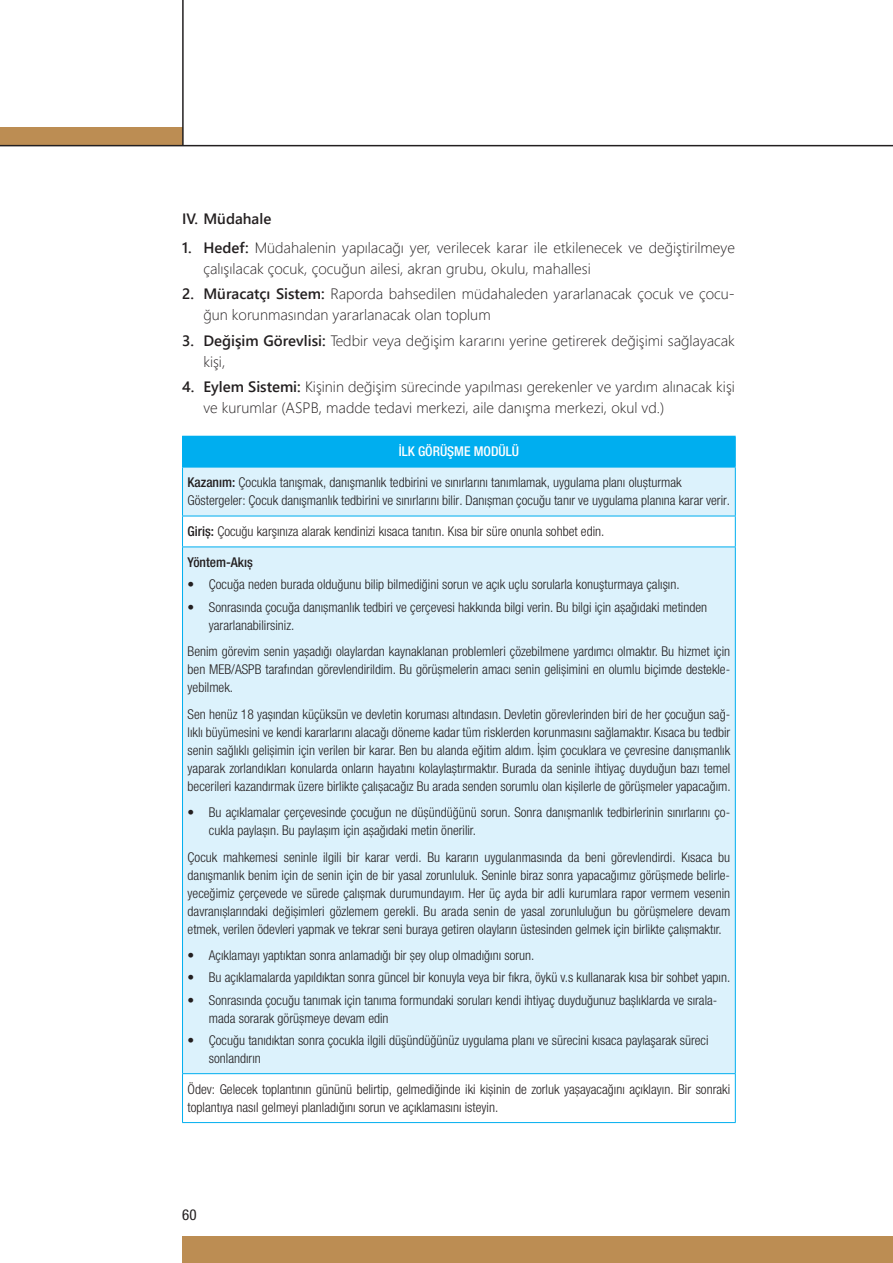
<style>
.page{position:relative;width:893px;height:1263px;background:#fff}
.page>*{position:absolute;margin:0;border:0;box-sizing:border-box;transform-origin:0 0}
.t1{font:300 15px/21px "Segoe UI";color:#231f20}
.t2{font:600 15px "Segoe UI";color:#231f20}
.t3{font:condensed 15px "Helvetica Neue LT Pro";color:#231f20}
.t4{font:300 condensed 13.5px/18px "Helvetica Neue LT Pro";color:#231f20}
.t5{font:500 condensed 13.5px "Helvetica Neue LT Pro";color:#fff}
.t6{font:500 condensed 13.5px "Helvetica Neue LT Pro";color:#231f20}
.s1{font-weight:600}
.s2{font-weight:500}
</style>
<div class="page">
<div style="left:0;top:127px;width:183px;height:19px;background:#bc8d53"></div>
<hr style="left:182px;top:0;width:2px;height:146px;background:#231f20">
<div style="left:182px;top:1236px;width:711px;height:27px;background:#bc8d53"></div>
<hr style="left:0;top:145px;width:893px;height:1px;background:#231f20">
<div style="left:183px;top:436px;width:552px;height:31px;background:#00aeef"></div>
<div style="left:183px;top:468px;width:552px;height:605px;background:#dcf2fc"></div>
<hr style="left:182px;top:436px;width:554px;height:1px;background:#00aeef">
<hr style="left:182px;top:437px;width:1px;height:30px;background:#00aeef">
<hr style="left:735px;top:437px;width:1px;height:30px;background:#00aeef">
<hr style="left:182px;top:467px;width:554px;height:1px;background:#00aeef">
<hr style="left:182px;top:467px;width:1px;height:49px;background:#00aeef">
<hr style="left:735px;top:467px;width:1px;height:49px;background:#00aeef">
<hr style="left:182px;top:516px;width:554px;height:1px;background:#00aeef">
<hr style="left:182px;top:516px;width:1px;height:30px;background:#00aeef">
<hr style="left:735px;top:516px;width:1px;height:30px;background:#00aeef">
<hr style="left:182px;top:546px;width:554px;height:1px;background:#00aeef">
<hr style="left:182px;top:547px;width:1px;height:526px;background:#00aeef">
<hr style="left:735px;top:547px;width:1px;height:526px;background:#00aeef">
<hr style="left:182px;top:1073px;width:554px;height:1px;background:#00aeef">
<hr style="left:182px;top:1074px;width:1px;height:48px;background:#00aeef">
<hr style="left:735px;top:1074px;width:1px;height:48px;background:#00aeef">
<hr style="left:182px;top:1122px;width:554px;height:1px;background:#00aeef">
<p class="t2" style="left:182px;top:206px;width:91px">IV. Müdahale</p>
<p class="t1" style="left:203px;top:237px;width:533px;text-indent:-21px"><span class="s1">1. Hedef:</span> Müdahalenin yapılacağı yer, verilecek karar ile etkilenecek ve değiştirilmeye çalışılacak çocuk, çocuğun ailesi, akran grubu, okulu, mahallesi</p>
<p class="t1" style="left:203px;top:283px;width:533px;text-indent:-21px"><span class="s1">2. Müracatçı Sistem:</span> Raporda bahsedilen müdahaleden yararlanacak çocuk ve çocu&shy;ğun korunmasından yararlanacak olan toplum</p>
<p class="t1" style="left:203px;top:329px;width:533px;text-indent:-21px"><span class="s1">3. Değişim Görevlisi:</span> Tedbir veya değişim kararını yerine getirerek değişimi sağlayacak kişi,</p>
<p class="t1" style="left:203px;top:375px;width:533px;text-indent:-21px"><span class="s1">4. Eylem Sistemi:</span> Kişinin değişim sürecinde yapılması gerekenler ve yardım alınacak kişi ve kurumlar (ASPB, madde tedavi merkezi, aile danışma merkezi, okul vd.)</p>
<p class="t5" style="left:399px;top:444px;width:122px">İLK GÖRÜŞME MODÜLÜ</p>
<p class="t4" style="left:188px;top:473px;width:544px"><span class="s2">Kazanım:</span> Çocukla tanışmak, danışmanlık tedbirini ve sınırlarını tanımlamak, uygulama planı oluşturmak<br>Göstergeler: Çocuk danışmanlık tedbirini ve sınırlarını bilir. Danışman çocuğu tanır ve uygulama planına karar verir.</p>
<p class="t4" style="left:188px;top:522px;width:418px"><span class="s2">Giriş:</span> Çocuğu karşınıza alarak kendinizi kısaca tanıtın. Kısa bir süre onunla sohbet edin.</p>
<p class="t6" style="left:188px;top:554px;width:67px">Yöntem-Akış</p>
<p class="t4" style="left:188px;top:575px;width:493px">• Çocuğa neden burada olduğunu bilip bilmediğini sorun ve açık uçlu sorularla konuşturmaya çalışın.</p>
<p class="t4" style="left:209px;top:598px;width:500px;text-indent:-21px">• Sonrasında çocuğa danışmanlık tedbiri ve çerçevesi hakkında bilgi verin. Bu bilgi için aşağıdaki metinden yararlanabilirsiniz.</p>
<p class="t4" style="left:188px;top:642px;width:544px;text-align:justify">Benim görevim senin yaşadığı olaylardan kaynaklanan problemleri çözebilmene yardımcı olmaktır. Bu hizmet için ben MEB/ASPB tarafından görevlendirildim. Bu görüşmelerin amacı senin gelişimini en olumlu biçimde destekle&shy;yebilmek.</p>
<p class="t4" style="left:188px;top:705px;width:545px;text-align:justify">Sen henüz 18 yaşından küçüksün ve devletin koruması altındasın. Devletin görevlerinden biri de her çocuğun sağ&shy;lıklı büyümesini ve kendi kararlarını alacağı döneme kadar tüm risklerden korunmasını sağlamaktır. Kısaca bu tedbir senin sağlıklı gelişimin için verilen bir karar. Ben bu alanda eğitim aldım. İşim çocuklara ve çevresine danışmanlık yaparak zorlandıkları konularda onların hayatını kolaylaştırmaktır. Burada da seninle ihtiyaç duyduğun bazı temel becerileri kazandırmak üzere birlikte çalışacağız Bu arada senden sorumlu olan kişilerle de görüşmeler yapacağım.</p>
<p class="t4" style="left:209px;top:803px;width:523px;text-indent:-21px">• Bu açıklamalar çerçevesinde çocuğun ne düşündüğünü sorun. Sonra danışmanlık tedbirlerinin sınırlarını ço&shy;cukla paylaşın. Bu paylaşım için aşağıdaki metin önerilir.</p>
<p class="t4" style="left:188px;top:848px;width:544px;text-align:justify">Çocuk mahkemesi seninle ilgili bir karar verdi. Bu kararın uygulanmasında da beni görevlendirdi. Kısaca bu danışmanlık benim için de senin için de bir yasal zorunluluk. Seninle biraz sonra yapacağımız görüşmede belirle&shy;yeceğimiz çerçevede ve sürede çalışmak durumundayım. Her üç ayda bir adli kurumlara rapor vermem vesenin davranışlarındaki değişimleri gözlemem gerekli. Bu arada senin de yasal zorunluluğun bu görüşmelere devam etmek, verilen ödevleri yapmak ve tekrar seni buraya getiren olayların üstesinden gelmek için birlikte çalışmaktır.</p>
<p class="t4" style="left:188px;top:946px;width:348px">• Açıklamayı yaptıktan sonra anlamadığı bir şey olup olmadığını sorun.</p>
<p class="t4" style="left:188px;top:968px;width:544px">• Bu açıklamalarda yapıldıktan sonra güncel bir konuyla veya bir fıkra, öykü v.s kullanarak kısa bir sohbet yapın.</p>
<p class="t4" style="left:209px;top:991px;width:510px;text-indent:-21px">• Sonrasında çocuğu tanımak için tanıma formundaki soruları kendi ihtiyaç duyduğunuz başlıklarda ve sırala&shy;mada sorarak görüşmeye devam edin</p>
<p class="t4" style="left:209px;top:1031px;width:501px;text-indent:-21px">• Çocuğu tanıdıktan sonra çocukla ilgili düşündüğünüz uygulama planı ve sürecini kısaca paylaşarak süreci sonlandırın</p>
<p class="t4" style="left:188px;top:1080px;width:544px">Ödev: Gelecek toplantının gününü belirtip, gelmediğinde iki kişinin de zorluk yaşayacağını açıklayın. Bir sonraki toplantıya nasıl gelmeyi planladığını sorun ve açıklamasını isteyin.</p>
<p class="t3" style="left:182px;top:1206px;width:16px">60</p>
</div>
